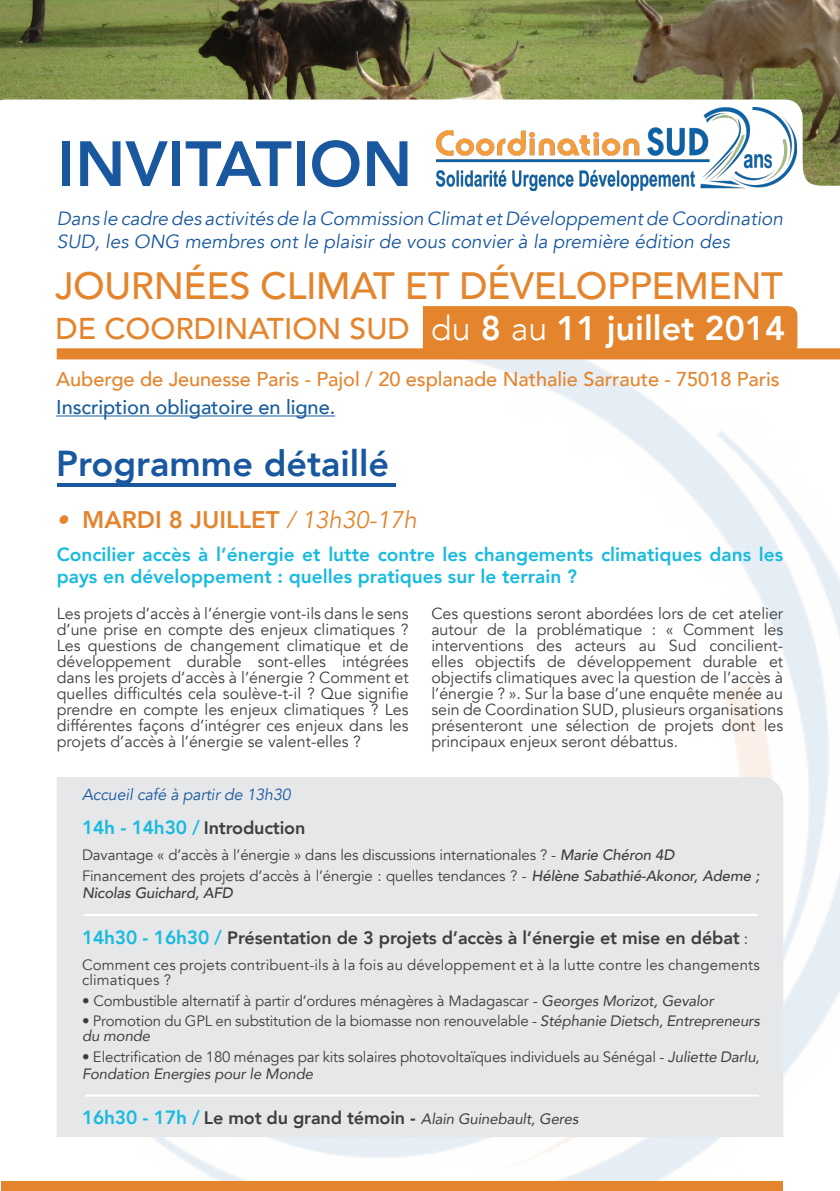
<style>
.page{position:relative;width:840px;height:1191px;background:#fff}
.page>*{position:absolute;margin:0;border:0;box-sizing:border-box;transform-origin:0 0}
.t1{font:800 63.2px "Avenir";color:#19589f}
.t2{font:500 38px "Avenir";letter-spacing:-.01em;color:#e4842d}
.t3{font:800 36px "Avenir";color:#19589f}
.t4{font:800 34px "Avenir";color:#fff}
.t5{font:500 30px "Avenir";color:#e4842d}
.t6{font:800 24px "Avenir";color:#e4842d}
.t7{font:500 20px "Avenir";letter-spacing:-.005em;color:#e4842d}
.t8{font:500 20px "Avenir";letter-spacing:-.005em;color:#175d9e}
.t9{font:italic 19px/22.8px "Avenir";color:#19589f}
.t10{font:800 19px/22.2px "Avenir";color:#18bae0}
.t11{font:800 18px "Avenir";letter-spacing:-.01em;color:#3e3e3f}
.t12{font:16px/16px "Avenir";color:#3e3e3f;text-align:justify}
.t13{font:italic 16px "Avenir";letter-spacing:-.01em;color:#19589f}
.t14{font:15px/17px "Avenir";letter-spacing:-.01em;color:#3e3e3f}
.t15{font:15px/15px "Avenir";letter-spacing:.01em;color:#3e3e3f}
.t16{font:italic 15px "Avenir";letter-spacing:-.01em;color:#3e3e3f}
.s1{font-weight:300}
.s2{font-weight:400;font-style:italic}
.s3{font-size:19px;color:#18bae0}
.s4{font-weight:500;font-style:italic}
.s5{font-weight:400;font-size:16px}
.s6{font-style:italic}
.s7{font-weight:800;font-style:normal;font-size:19px;color:#18bae0}
.s8{font-weight:800;font-style:normal;font-size:18px}
</style>
<div class="page">
<img style="left:140px;top:348px;width:699px;height:843px">
<img style="left:0;top:0;width:839px;height:186px">
<svg style="left:0;top:99px;width:802px;height:260px"></svg>
<img style="left:436px;top:108px;width:359px;height:83px">
<hr style="left:56px;top:415px;width:279px;height:1px;background:#175d9e">
<div style="left:62px;top:348px;width:771px;height:11px;background:#e4842d"></div>
<div style="left:422px;top:306px;width:375px;height:43px;background:#e4842d"></div>
<hr style="left:57px;top:484px;width:338px;height:3px;background:#19589f">
<div style="left:1px;top:1181px;width:781px;height:10px;background:#e4842d"></div>
<div style="left:57px;top:777px;width:725px;height:360px;background:#e6e7e9"></div>
<hr style="left:83px;top:914px;width:674px;height:2px;background:#fff">
<hr style="left:85px;top:1094px;width:673px;height:2px;background:#fff">
<p class="t1" style="left:58px;top:115px;width:356px">INVITATION</p>
<p class="t9" style="left:57px;top:208px;width:727px">Dans le cadre des activités de la Commission Climat et Développement de Coordination<br>SUD, les ONG membres ont le plaisir de vous convier à la première édition des</p>
<p class="t2" style="left:55px;top:253px;width:729px">JOURNÉES CLIMAT ET DÉVELOPPEMENT</p>
<p class="t4" style="left:430px;top:302px;width:355px"><span class="s1">du</span> 8 <span class="s1">au</span> 11 juillet 2014</p>
<p class="t5" style="left:55px;top:302px;width:355px">DE COORDINATION SUD</p>
<p class="t7" style="left:56px;top:362px;width:724px">Auberge de Jeunesse Paris - Pajol / 20 esplanade Nathalie Sarraute - 75018 Paris</p>
<p class="t8" style="left:56px;top:390px;width:280px">Inscription obligatoire en ligne.</p>
<p class="t3" style="left:56px;top:436px;width:334px">Programme détaillé</p>
<p class="t6" style="left:57px;top:500px;width:361px"><span class="s2">•</span> MARDI 8 JUILLET <span class="s2">/ 13h30-17h</span></p>
<p class="t10" style="left:57px;top:543px;width:727px">Concilier accès à l’énergie et lutte contre les changements climatiques dans les pays en développement : quelles pratiques sur le terrain ?</p>
<p class="t12" style="left:57px;top:606px;width:353px">Les projets d’accès à l’énergie vont-ils dans le sens d’une prise en compte des enjeux climatiques ?<br>Les questions de changement climatique et de développement durable sont-elles intégrées dans les projets d’accès à l’énergie ? Comment et quelles difficultés cela soulève-t-il ? Que signifie prendre en compte les enjeux climatiques ? Les différentes façons d’intégrer ces enjeux dans les projets d’accès à l’énergie se valent-elles ?</p>
<p class="t12" style="left:431px;top:605px;width:353px">Ces questions seront abordées lors de cet atelier autour de la problématique : « Comment les interventions des acteurs au Sud concilient&shy;elles objectifs de développement durable et objectifs climatiques avec la question de l’accès à l’énergie ? ». Sur la base d’une enquête menée au sein de Coordination SUD, plusieurs organisations présenteront une sélection de projets dont les principaux enjeux seront débattus.</p>
<p class="t13" style="left:82px;top:785px;width:210px">Accueil café à partir de 13h30</p>
<p class="t11" style="left:82px;top:814px;width:225px"><span class="s3">14h - 14h30 /</span> Introduction</p>
<p class="t14" style="left:82px;top:847px;width:593px">Davantage « d’accès à l’énergie » dans les discussions internationales ? - <span class="s4">Marie Chéron 4D</span></p>
<p class="t14" style="left:82px;top:867px;width:679px">Financement des projets d’accès à l’énergie : quelles tendances ? - <span class="s4">Hélène Sabathié-Akonor, Ademe ;<br>Nicolas Guichard, AFD</span></p>
<p class="t11" style="left:82px;top:923px;width:667px"><span class="s3">14h30 - 16h30 /</span> Présentation de 3 projets d’accès à l’énergie et mise en débat <span class="s5">:</span></p>
<p class="t15" style="left:82px;top:957px;width:679px">Comment ces projets contribuent-ils à la fois au développement et à la lutte contre les changements climatiques ?</p>
<p class="t14" style="left:82px;top:992px;width:632px">• Combustible alternatif à partir d’ordures ménagères à Madagascar - <span class="s6">Georges Morizot, Gevalor</span></p>
<p class="t14" style="left:82px;top:1013px;width:679px;line-height:15px">• Promotion du GPL en substitution de la biomasse non renouvelable - <span class="s6">Stéphanie Dietsch, Entrepreneurs du monde</span></p>
<p class="t14" style="left:82px;top:1048px;width:679px">• Electrification de 180 ménages par kits solaires photovoltaïques individuels au Sénégal - <span class="s6">Juliette Darlu,<br>Fondation Energies pour le Monde</span></p>
<p class="t16" style="left:82px;top:1109px;width:497px"><span class="s7">16h30 - 17h /</span> <span class="s8">Le mot du grand témoin -</span> Alain Guinebault, Geres</p>
</div>
